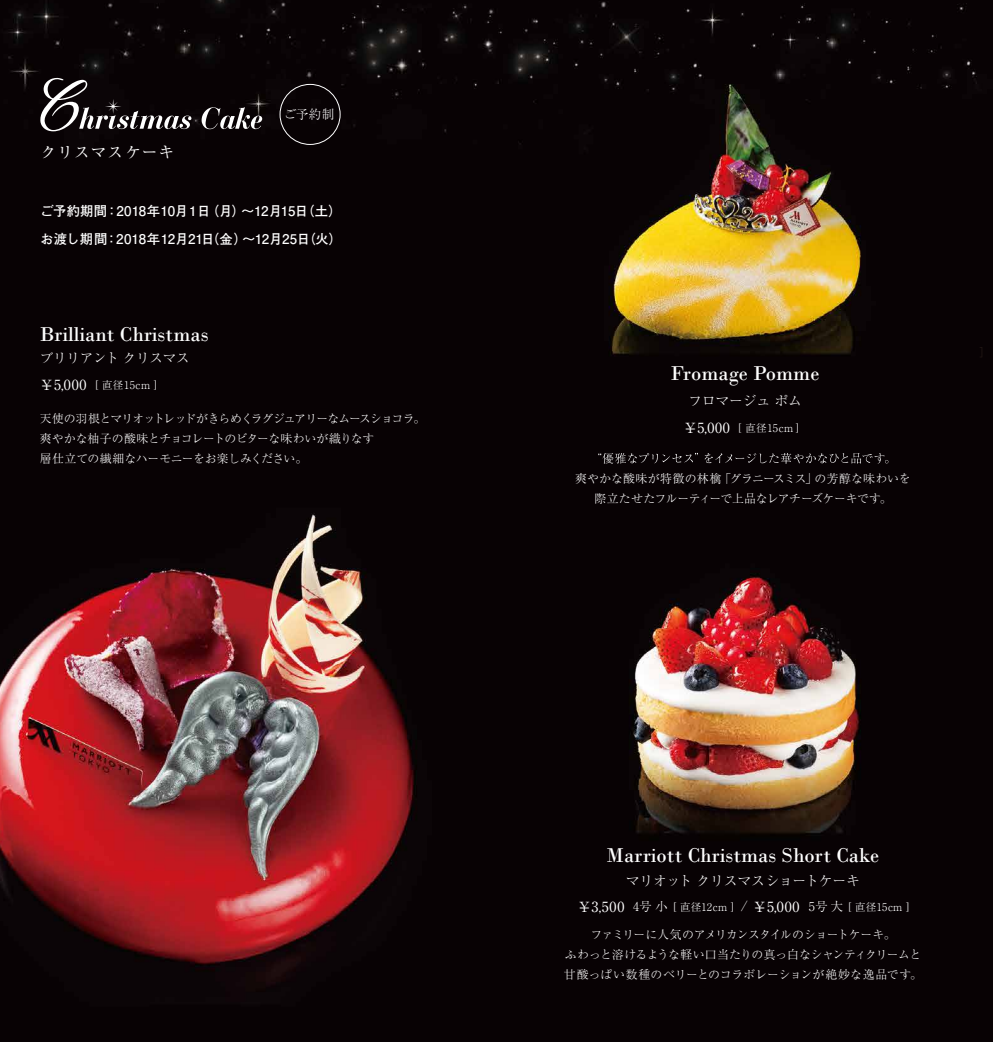
<style>
.page{position:relative;width:993px;height:1042px;background:#fff}
.page>*{position:absolute;margin:0;border:0;box-sizing:border-box;transform-origin:0 0}
.t1{font:21px "Bodoni";color:#fff}
.t2{font:15.75px "Ryumin Pro";letter-spacing:.05em;color:#fff}
.t3{font:300 14px "Ryumin Pro";letter-spacing:-.025em;color:#fff}
.t4{font:300 13.65px "Ryumin Pro";letter-spacing:-.025em;color:#fff}
.t5{font:700 13.3px/28px "Futo Go B101 Pro";color:#fff}
.t6{font:300 12.6px "Ryumin Pro";color:#fff}
.t7{font:300 11.9px/20.1px "Ryumin Pro";letter-spacing:-.03em;color:#fff;text-align:center}
.t8{font:300 11.9px/20.1px "Ryumin Pro";letter-spacing:-.055em;color:#fff}
.t9{font:300 11.9px/20.1px "Ryumin Pro";letter-spacing:-.005em;color:#fff;text-align:center}
.t10{font:300 10.5px "Ryumin Pro";letter-spacing:.02em;color:#fff}
.s1{font-weight:400;font-size:14px}
.s2{font-size:12.25px}
.s3{font-size:14px}
</style>
<div class="page">
<img style="left:0;top:1px;width:992px;height:1041px">
<svg style="left:202px;top:107px;width:60px;height:22px"></svg>
<svg style="left:979px;top:347px;width:3px;height:10px"></svg>
<div style="left:279px;top:84px;width:61px;height:61px;border:1px solid #fff;border-radius:50%"></div>
<svg style="left:40px;top:78px;width:151px;height:53px;background:#322d2f"></svg>
<svg style="left:598px;top:453px;width:290px;height:11px;background:#252022"></svg>
<h2 class="t2" style="left:41px;top:140px;width:135px">クリスマスケーキ</h2>
<p class="t6" style="left:284px;top:105px;width:52px">ご予約制</p>
<p class="t5" style="left:40px;top:195px;width:303px">ご予約期間：2018年10月1日（月）～12月15日（土）お渡し期間：2018年12月21日（金）～12月25日（火）</p>
<h1 class="t1" style="left:40px;top:322px;width:170px">Brilliant Christmas</h1>
<p class="t4" style="left:40px;top:348px;width:151px">ブリリアント クリスマス</p>
<p class="t10" style="left:40px;top:377px;width:118px"><span class="s1">￥5,000</span> [ 直径15cm ]</p>
<p class="t8" style="left:40px;top:408px;width:387px">天使の羽根とマリオットレッドがきらめくラグジュアリーなムースショコラ。爽やかな柚子の酸味とチョコレートのビターな味わいが織りなす<br>層仕立ての繊細なハーモニーをお楽しみください。</p>
<h1 class="t1" style="left:670px;top:361px;width:150px">Fromage Pomme</h1>
<p class="t3" style="left:688px;top:389px;width:115px">フロマージュ ポム</p>
<p class="t10" style="left:683px;top:419px;width:117px"><span class="s1">￥5,000</span> [ 直径15cm ]</p>
<p class="t9" style="left:575px;top:467px;width:337px">爽やかな酸味が特徴の林檎「グラニースミス」の芳醇な味わいを際立たせたフルーティーで上品なレアチーズケーキです。</p>
<h1 class="t1" style="left:606px;top:842px;width:274px">Marriott Christmas Short Cake</h1>
<p class="t3" style="left:625px;top:869px;width:236px">マリオット クリスマスショートケーキ</p>
<p class="t10" style="left:577px;top:898px;width:333px"><span class="s1">￥3,500</span> <span class="s2">4号小</span> [ 直径12cm ] <span class="s3">/</span> <span class="s1">￥5,000</span> <span class="s2">5号大</span> [ 直径15cm ]</p>
<p class="t7" style="left:564px;top:923px;width:359px">ファミリーに人気のアメリカンスタイルのショートケーキ。<br>ふわっと溶けるような軽い口当たりの真っ白なシャンティクリームと甘酸っぱい数種のベリーとのコラボレーションが絶妙な逸品です。</p>
</div>
